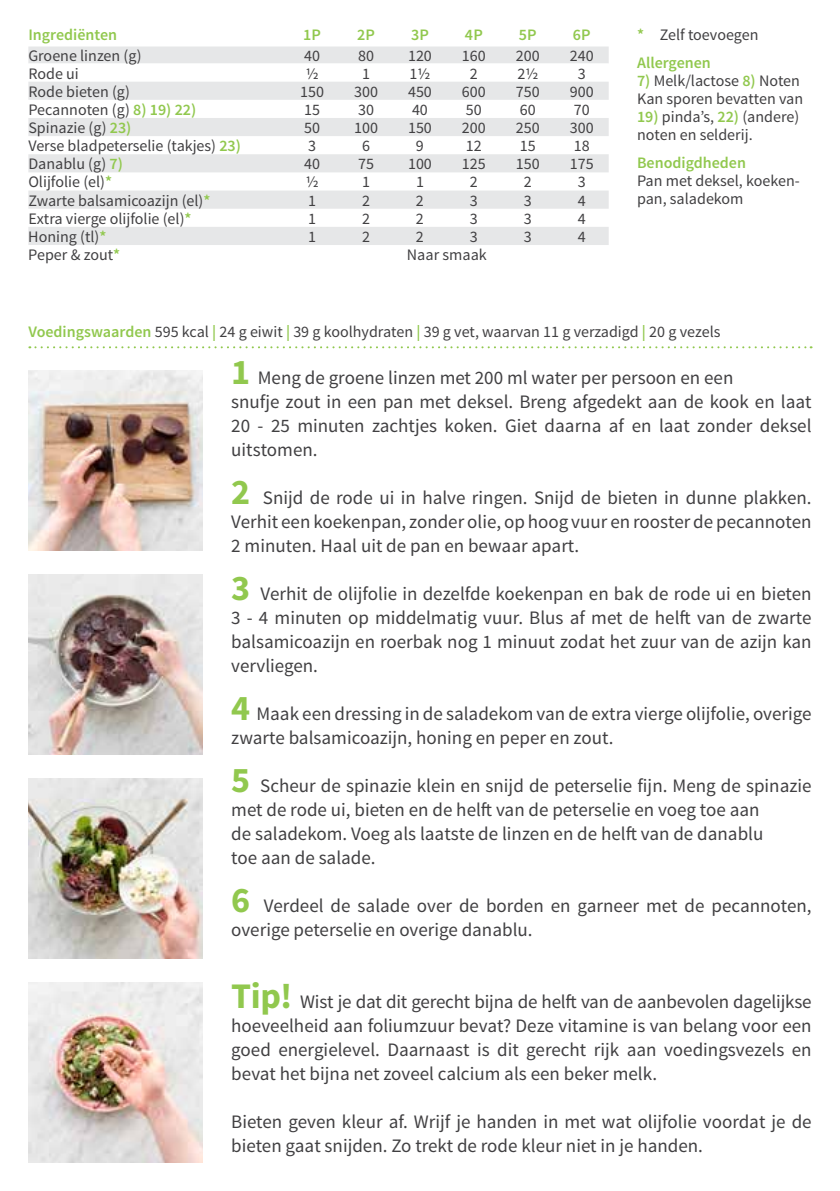
<style>
.page{position:relative;width:840px;height:1191px;background:#fff}
.page>*{position:absolute;margin:0;border:0;box-sizing:border-box;transform-origin:0 0}
.t1{font:19px/24px "Source Sans Pro";color:#414042}
.t2{font:16px/18px "Source Sans Pro";color:#414042}
.t3{font:600 16px "Source Sans Pro";color:#91c84e}
.s1{font-weight:600;color:#91c84e}
.s2{font-weight:700;font-size:36px;color:#91c84e}
</style>
<div class="page">
<svg style="left:29px;top:346px;width:782px;height:2px"></svg>
<img style="left:28px;top:778px;width:175px;height:180px">
<img style="left:28px;top:574px;width:175px;height:180px">
<img style="left:28px;top:370px;width:175px;height:180px">
<img style="left:28px;top:982px;width:175px;height:180px">
<div style="left:28px;top:46px;width:580px;height:17px;background:#e6e7e8"></div>
<svg style="left:28px;top:82px;width:580px;height:163px;fill:#e6e7e8"></svg>
<p class="t3" style="left:28px;top:25px;width:90px">Ingrediënten</p>
<p class="t3" style="left:303px;top:25px;width:19px">1P</p>
<p class="t3" style="left:357px;top:25px;width:19px">2P</p>
<p class="t3" style="left:411px;top:25px;width:19px">3P</p>
<p class="t3" style="left:464px;top:25px;width:19px">4P</p>
<p class="t3" style="left:518px;top:25px;width:19px">5P</p>
<p class="t3" style="left:572px;top:25px;width:19px">6P</p>
<p class="t2" style="left:28px;top:47px;width:115px">Groene linzen (g)</p>
<p class="t2" style="left:304px;top:47px;width:17px">40</p>
<p class="t2" style="left:358px;top:47px;width:17px">80</p>
<p class="t2" style="left:408px;top:47px;width:25px">120</p>
<p class="t2" style="left:461px;top:47px;width:25px">160</p>
<p class="t2" style="left:515px;top:47px;width:25px">200</p>
<p class="t2" style="left:569px;top:47px;width:25px">240</p>
<p class="t2" style="left:28px;top:65px;width:52px">Rode ui</p>
<p class="t2" style="left:305px;top:65px;width:14px">½</p>
<p class="t2" style="left:362px;top:65px;width:9px">1</p>
<p class="t2" style="left:409px;top:65px;width:22px">1½</p>
<p class="t2" style="left:469px;top:65px;width:9px">2</p>
<p class="t2" style="left:517px;top:65px;width:22px">2½</p>
<p class="t2" style="left:577px;top:65px;width:9px">3</p>
<p class="t2" style="left:28px;top:83px;width:103px">Rode bieten (g)</p>
<p class="t2" style="left:300px;top:83px;width:25px">150</p>
<p class="t2" style="left:354px;top:83px;width:25px">300</p>
<p class="t2" style="left:408px;top:83px;width:25px">450</p>
<p class="t2" style="left:461px;top:83px;width:25px">600</p>
<p class="t2" style="left:515px;top:83px;width:25px">750</p>
<p class="t2" style="left:569px;top:83px;width:25px">900</p>
<p class="t2" style="left:28px;top:101px;width:169px">Pecannoten (g) <span class="s1">8) 19) 22)</span></p>
<p class="t2" style="left:304px;top:101px;width:17px">15</p>
<p class="t2" style="left:358px;top:101px;width:17px">30</p>
<p class="t2" style="left:412px;top:101px;width:17px">40</p>
<p class="t2" style="left:465px;top:101px;width:17px">50</p>
<p class="t2" style="left:519px;top:101px;width:17px">60</p>
<p class="t2" style="left:573px;top:101px;width:17px">70</p>
<p class="t2" style="left:28px;top:119px;width:105px">Spinazie (g) <span class="s1">23)</span></p>
<p class="t2" style="left:304px;top:119px;width:17px">50</p>
<p class="t2" style="left:354px;top:119px;width:25px">100</p>
<p class="t2" style="left:408px;top:119px;width:25px">150</p>
<p class="t2" style="left:461px;top:119px;width:25px">200</p>
<p class="t2" style="left:515px;top:119px;width:25px">250</p>
<p class="t2" style="left:569px;top:119px;width:25px">300</p>
<p class="t2" style="left:28px;top:137px;width:214px">Verse bladpeterselie (takjes) <span class="s1">23)</span></p>
<p class="t2" style="left:308px;top:137px;width:9px">3</p>
<p class="t2" style="left:362px;top:137px;width:9px">6</p>
<p class="t2" style="left:416px;top:137px;width:9px">9</p>
<p class="t2" style="left:465px;top:137px;width:17px">12</p>
<p class="t2" style="left:519px;top:137px;width:17px">15</p>
<p class="t2" style="left:573px;top:137px;width:17px">18</p>
<p class="t2" style="left:28px;top:155px;width:96px">Danablu (g) <span class="s1">7)</span></p>
<p class="t2" style="left:304px;top:155px;width:17px">40</p>
<p class="t2" style="left:358px;top:155px;width:17px">75</p>
<p class="t2" style="left:408px;top:155px;width:25px">100</p>
<p class="t2" style="left:461px;top:155px;width:25px">125</p>
<p class="t2" style="left:515px;top:155px;width:25px">150</p>
<p class="t2" style="left:569px;top:155px;width:25px">175</p>
<p class="t2" style="left:28px;top:173px;width:85px">Olijfolie (el)<span class="s1">*</span></p>
<p class="t2" style="left:305px;top:173px;width:14px">½</p>
<p class="t2" style="left:362px;top:173px;width:9px">1</p>
<p class="t2" style="left:416px;top:173px;width:9px">1</p>
<p class="t2" style="left:469px;top:173px;width:9px">2</p>
<p class="t2" style="left:523px;top:173px;width:9px">2</p>
<p class="t2" style="left:577px;top:173px;width:9px">3</p>
<p class="t2" style="left:28px;top:192px;width:183px">Zwarte balsamicoazijn (el)<span class="s1">*</span></p>
<p class="t2" style="left:308px;top:192px;width:9px">1</p>
<p class="t2" style="left:362px;top:192px;width:9px">2</p>
<p class="t2" style="left:416px;top:192px;width:9px">2</p>
<p class="t2" style="left:469px;top:192px;width:9px">3</p>
<p class="t2" style="left:523px;top:192px;width:9px">3</p>
<p class="t2" style="left:577px;top:192px;width:9px">4</p>
<p class="t2" style="left:28px;top:210px;width:165px">Extra vierge olijfolie (el)<span class="s1">*</span></p>
<p class="t2" style="left:308px;top:210px;width:9px">1</p>
<p class="t2" style="left:362px;top:210px;width:9px">2</p>
<p class="t2" style="left:416px;top:210px;width:9px">2</p>
<p class="t2" style="left:469px;top:210px;width:9px">3</p>
<p class="t2" style="left:523px;top:210px;width:9px">3</p>
<p class="t2" style="left:577px;top:210px;width:9px">4</p>
<p class="t2" style="left:28px;top:228px;width:80px">Honing (tl)<span class="s1">*</span></p>
<p class="t2" style="left:308px;top:228px;width:9px">1</p>
<p class="t2" style="left:362px;top:228px;width:9px">2</p>
<p class="t2" style="left:415px;top:228px;width:9px">2</p>
<p class="t2" style="left:469px;top:228px;width:9px">3</p>
<p class="t2" style="left:523px;top:228px;width:9px">3</p>
<p class="t2" style="left:577px;top:228px;width:9px">4</p>
<p class="t2" style="left:28px;top:246px;width:93px">Peper &amp; zout<span class="s1">*</span></p>
<p class="t2" style="left:406px;top:246px;width:81px">Naar smaak</p>
<p class="t2" style="left:636px;top:21px;width:123px;line-height:28px"><span class="s1">*</span> Zelf toevoegen<br><span class="s1">Allergenen</span></p>
<p class="t2" style="left:636px;top:72px;width:167px"><span class="s1">7)</span> Melk/lactose <span class="s1">8)</span> Noten<br>Kan sporen bevatten van</p>
<p class="t2" style="left:636px;top:108px;width:163px"><span class="s1">19)</span> pinda’s, <span class="s1">22)</span> (andere) noten en selderij.</p>
<p class="t3" style="left:636px;top:153px;width:110px">Benodigdheden</p>
<p class="t2" style="left:636px;top:172px;width:164px">Pan met deksel, koeken&shy;pan, saladekom</p>
<p class="t2" style="left:28px;top:322px;width:693px"><span class="s1">Voedingswaarden</span> 595 kcal <span class="s1">|</span> 24 g eiwit <span class="s1">|</span> 39 g koolhydraten <span class="s1">|</span> 39 g vet, waarvan 11 g verzadigd <span class="s1">|</span> 20 g vezels</p>
<p class="t1" style="left:231px;top:366px;width:581px"><span class="s2">1</span> Meng de groene linzen met 200 ml water per persoon en een<br>snufje zout in een pan met deksel. Breng afgedekt aan de kook en laat 20 - 25 minuten zachtjes koken. Giet daarna af en laat zonder deksel uitstomen.</p>
<p class="t1" style="left:231px;top:486px;width:581px;text-align:justify"><span class="s2">2</span> Snijd de rode ui in halve ringen. Snijd de bieten in dunne plakken.<br>Verhit een koekenpan, zonder olie, op hoog vuur en rooster de pecannoten 2 minuten. Haal uit de pan en bewaar apart.</p>
<p class="t1" style="left:231px;top:582px;width:581px;text-align:justify"><span class="s2">3</span> Verhit de olijfolie in dezelfde koekenpan en bak de rode ui en bieten 3 - 4 minuten op middelmatig vuur. Blus af met de helft van de zwarte balsamicoazijn en roerbak nog 1 minuut zodat het zuur van de azijn kan vervliegen.</p>
<p class="t1" style="left:231px;top:702px;width:581px"><span class="s2">4</span> Maak een dressing in de saladekom van de extra vierge olijfolie, overige zwarte balsamicoazijn, honing en peper en zout.</p>
<p class="t1" style="left:231px;top:774px;width:581px"><span class="s2">5</span> Scheur de spinazie klein en snijd de peterselie fijn. Meng de spinazie met de rode ui, bieten en de helft van de peterselie en voeg toe aan<br>de saladekom. Voeg als laatste de linzen en de helft van de danablu<br>toe aan de salade.</p>
<p class="t1" style="left:231px;top:894px;width:581px"><span class="s2">6</span> Verdeel de salade over de borden en garneer met de pecannoten, overige peterselie en overige danablu.</p>
<p class="t1" style="left:231px;top:990px;width:581px;text-align:justify"><span class="s2">Tip!</span> Wist je dat dit gerecht bijna de helft van de aanbevolen dagelijkse hoeveelheid aan foliumzuur bevat? Deze vitamine is van belang voor een goed energielevel. Daarnaast is dit gerecht rijk aan voedingsvezels en bevat het bijna net zoveel calcium als een beker melk.</p>
<p class="t1" style="left:231px;top:1110px;width:581px">Bieten geven kleur af. Wrijf je handen in met wat olijfolie voordat je de bieten gaat snijden. Zo trekt de rode kleur niet in je handen.</p>
</div>
